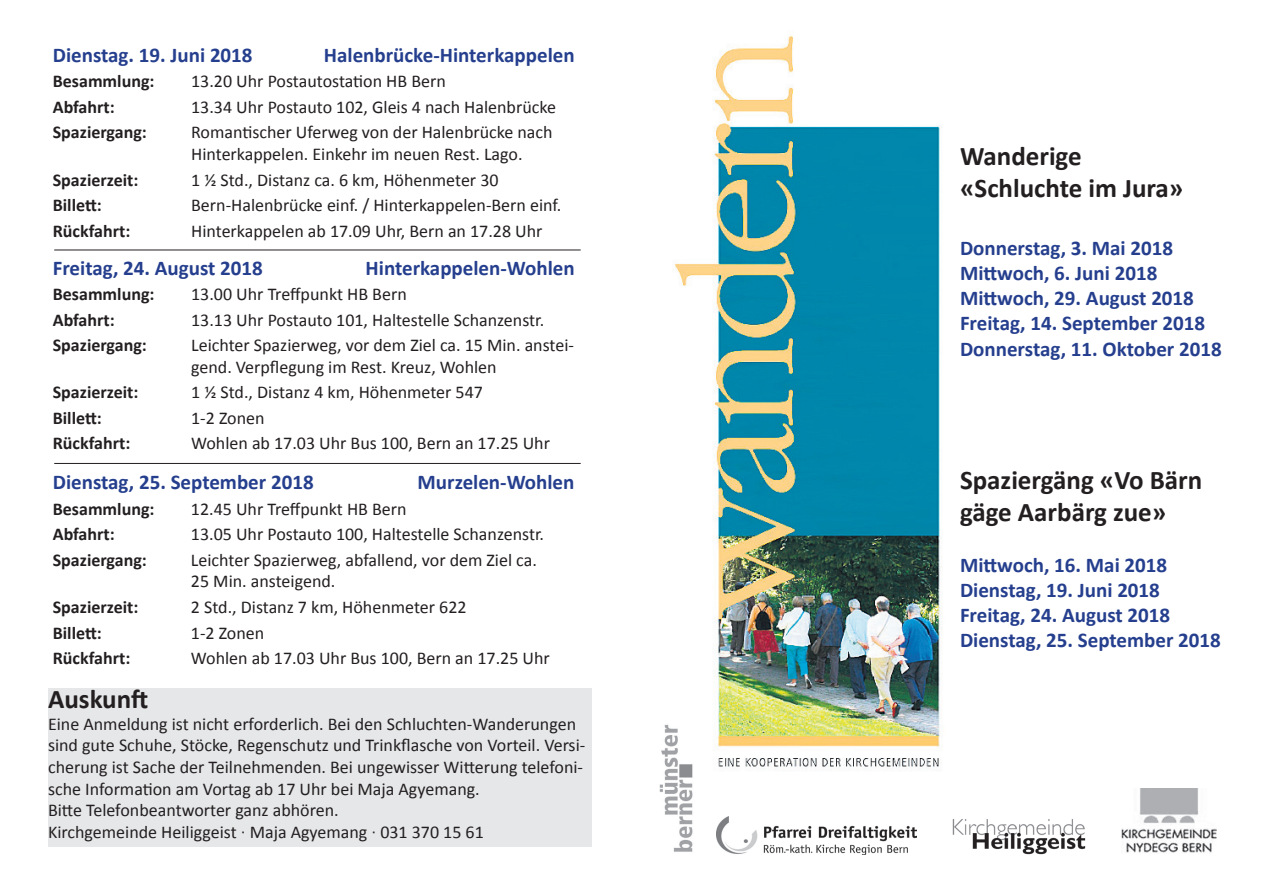
<style>
.page{position:relative;width:1263px;height:893px;background:#fff}
.page>*{position:absolute;margin:0;border:0;box-sizing:border-box;transform-origin:0 0}
.t1{font:700 27px/32.4px "Calibri";color:#231f20}
.t2{font:700 21px/25.2px "Calibri";color:#253f8e}
.t3{font:18px/21.6px "Calibri";color:#231f20}
.t4{font:700 18px "Calibri";color:#231f20}
.s1{font-family:"Benton Sans Cond"}
</style>
<div class="page">
<img style="left:674px;top:35px;width:268px;height:734px">
<img style="left:716px;top:816px;width:200px;height:39px">
<img style="left:952px;top:819px;width:134px;height:36px">
<img style="left:1121px;top:789px;width:95px;height:64px">
<img style="left:659px;top:723px;width:34px;height:129px">
<div style="left:48px;top:688px;width:543px;height:158px;background:#e6e7e9"></div>
<hr style="left:54px;top:250px;width:527px;height:1px;background:#231f20">
<hr style="left:54px;top:463px;width:527px;height:1px;background:#231f20">
<p class="t2" style="left:53px;top:42px;width:201px">Dienstag. 19. Juni 2018</p>
<p class="t2" style="left:324px;top:42px;width:252px">Halenbrücke-Hinterkappelen</p>
<p class="t4" style="left:53px;top:69px;width:103px">Besammlung:</p>
<p class="t3" style="left:191px;top:70px;width:256px">13.20 Uhr Postautostation HB Bern</p>
<p class="t4" style="left:53px;top:94px;width:64px">Abfahrt:</p>
<p class="t3" style="left:191px;top:96px;width:366px">13.34 Uhr Postauto 102, Gleis 4 nach Halenbrücke</p>
<p class="t4" style="left:53px;top:120px;width:96px">Spaziergang:</p>
<p class="t3" style="left:191px;top:121px;width:363px">Romantischer Uferweg von der Halenbrücke nach<br>Hinterkappelen. Einkehr im neuen Rest. Lago.</p>
<p class="t4" style="left:53px;top:167px;width:87px">Spazierzeit:</p>
<p class="t3" style="left:191px;top:168px;width:309px">1 ½ Std., Distanz ca. 6 km, Höhenmeter 30</p>
<p class="t4" style="left:53px;top:192px;width:51px">Billett:</p>
<p class="t3" style="left:191px;top:194px;width:372px">Bern-Halenbrücke einf. / Hinterkappelen-Bern einf.</p>
<p class="t4" style="left:53px;top:218px;width:79px">Rückfahrt:</p>
<p class="t3" style="left:191px;top:219px;width:353px">Hinterkappelen ab 17.09 Uhr, Bern an 17.28 Uhr</p>
<p class="t2" style="left:53px;top:254px;width:212px">Freitag, 24. August 2018</p>
<p class="t2" style="left:366px;top:254px;width:211px">Hinterkappelen-Wohlen</p>
<p class="t4" style="left:53px;top:281px;width:103px">Besammlung:</p>
<p class="t3" style="left:191px;top:283px;width:217px">13.00 Uhr Treffpunkt HB Bern</p>
<p class="t4" style="left:53px;top:307px;width:64px">Abfahrt:</p>
<p class="t3" style="left:191px;top:308px;width:355px">13.13 Uhr Postauto 101, Haltestelle Schanzenstr.</p>
<p class="t4" style="left:53px;top:332px;width:96px">Spaziergang:</p>
<p class="t3" style="left:191px;top:334px;width:384px">Leichter Spazierweg, vor dem Ziel ca. 15 Min. anstei&shy;gend. Verpflegung im Rest. Kreuz, Wohlen</p>
<p class="t4" style="left:53px;top:379px;width:87px">Spazierzeit:</p>
<p class="t3" style="left:191px;top:381px;width:293px">1 ½ Std., Distanz 4 km, Höhenmeter 547</p>
<p class="t4" style="left:53px;top:405px;width:51px">Billett:</p>
<p class="t3" style="left:191px;top:406px;width:75px">1-2 Zonen</p>
<p class="t4" style="left:53px;top:430px;width:79px">Rückfahrt:</p>
<p class="t3" style="left:191px;top:432px;width:360px">Wohlen ab 17.03 Uhr Bus 100, Bern an 17.25 Uhr</p>
<p class="t2" style="left:53px;top:469px;width:262px">Dienstag, 25. September 2018</p>
<p class="t2" style="left:418px;top:469px;width:158px">Murzelen-Wohlen</p>
<p class="t4" style="left:53px;top:496px;width:103px">Besammlung:</p>
<p class="t3" style="left:191px;top:497px;width:217px">12.45 Uhr Treffpunkt HB Bern</p>
<p class="t4" style="left:53px;top:521px;width:64px">Abfahrt:</p>
<p class="t3" style="left:191px;top:523px;width:355px">13.05 Uhr Postauto 100, Haltestelle Schanzenstr.</p>
<p class="t4" style="left:53px;top:547px;width:96px">Spaziergang:</p>
<p class="t3" style="left:191px;top:548px;width:347px">Leichter Spazierweg, abfallend, vor dem Ziel ca.<br>25 Min. ansteigend.</p>
<p class="t4" style="left:53px;top:594px;width:87px">Spazierzeit:</p>
<p class="t3" style="left:191px;top:596px;width:277px">2 Std., Distanz 7 km, Höhenmeter 622</p>
<p class="t4" style="left:53px;top:620px;width:51px">Billett:</p>
<p class="t3" style="left:191px;top:621px;width:75px">1-2 Zonen</p>
<p class="t4" style="left:53px;top:645px;width:79px">Rückfahrt:</p>
<p class="t3" style="left:191px;top:647px;width:360px">Wohlen ab 17.03 Uhr Bus 100, Bern an 17.25 Uhr</p>
<h1 class="t1" style="left:48px;top:682px;width:102px">Auskunft</h1>
<p class="t3" style="left:48px;top:713px;width:539px">Eine Anmeldung ist nicht erforderlich. Bei den Schluchten-Wanderungen sind gute Schuhe, Stöcke, Regenschutz und Trinkflasche von Vorteil. Versi&shy;cherung ist Sache der Teilnehmenden. Bei ungewisser Witterung telefoni&shy;sche Information am Vortag ab 17 Uhr bei Maja Agyemang.<br>Bitte Telefonbeantworter ganz abhören.<br>Kirchgemeinde Heiliggeist <span class="s1">·</span> Maja Agyemang <span class="s1">·</span> 031 370 15 61</p>
<h1 class="t1" style="left:960px;top:139px;width:225px">Wanderige «Schluchte im Jura»</h1>
<p class="t2" style="left:960px;top:235px;width:263px">Donnerstag, 3. Mai 2018<br>Mittwoch, 6. Juni 2018<br>Mittwoch, 29. August 2018<br>Freitag, 14. September 2018<br>Donnerstag, 11. Oktober 2018</p>
<h1 class="t1" style="left:960px;top:463px;width:244px">Spaziergäng «Vo Bärn gäge Aarbärg zue»</h1>
<p class="t2" style="left:960px;top:551px;width:262px">Mittwoch, 16. Mai 2018<br>Dienstag, 19. Juni 2018<br>Freitag, 24. August 2018<br>Dienstag, 25. September 2018</p>
</div>
